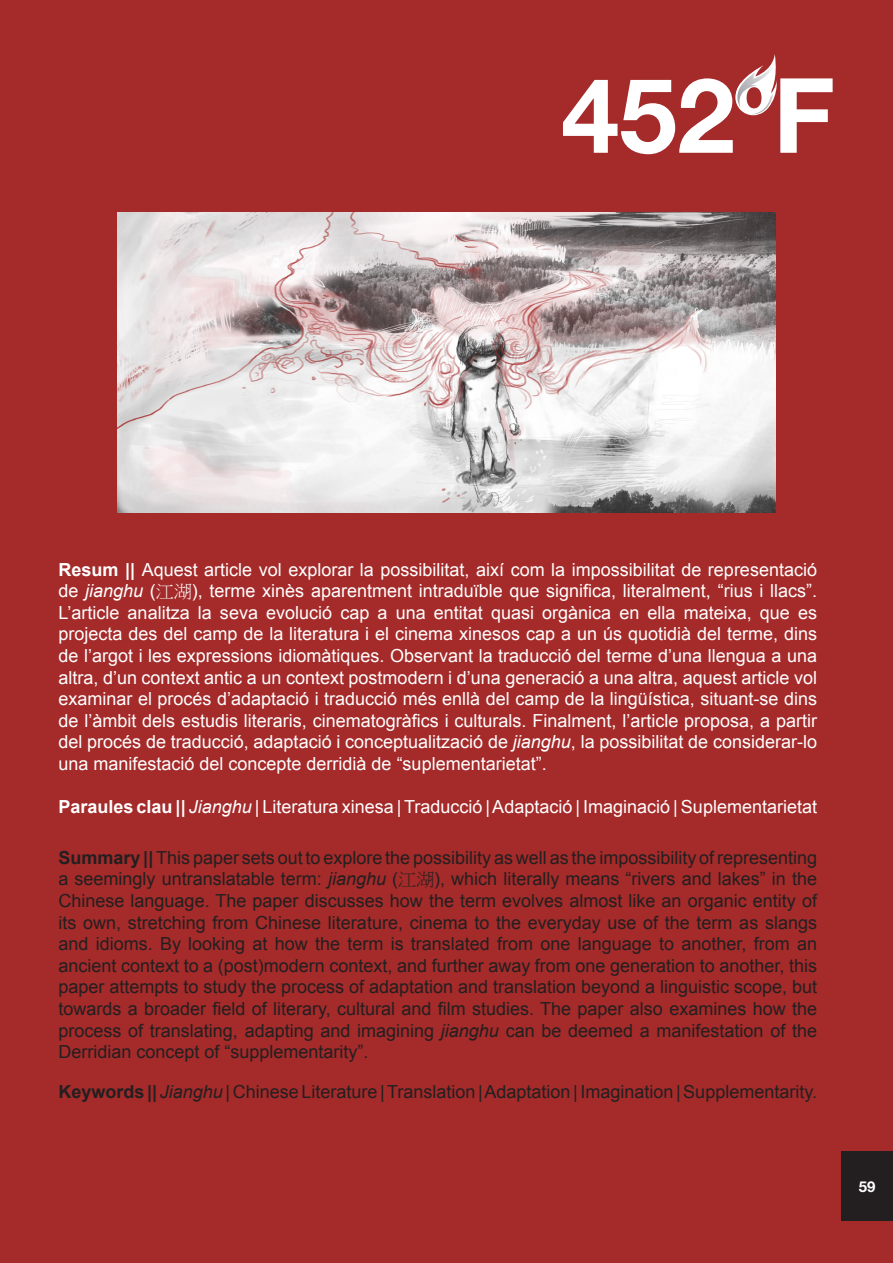
<style>
.page{position:relative;width:893px;height:1263px;background:#a52a2a}
.page>*{position:absolute;margin:0;border:0;box-sizing:border-box;transform-origin:0 0}
.t1{font:700 104.1px "Helvetica Neue";color:#fff}
.Estilo_de_párrafo_1{font:18px/21.6px "Arial";color:#fff;text-align:justify}
.Estilo_de_párrafo_1-2{font:18px/21.6px "Arial";color:#231f20;text-align:justify}
.t2{font:700 15px "Helvetica Neue";color:#fff}
.s1{font-weight:700}
.s2{font-style:italic}
.s3{font-family:"P Ming Li U"}
</style>
<div class="page">
<div style="left:841px;top:1151px;width:52px;height:70px;background:#231f20"></div>
<svg style="left:728px;top:54px;width:51px;height:61px"></svg>
<img style="left:117px;top:213px;width:659px;height:299px">
<h1 class="t1" style="left:561px;top:51px;width:275px">452ºF</h1>
<p class="Estilo_de_párrafo_1" style="left:58px;top:558px;width:760px"><span class="s1">Resum ||</span> Aquest article vol explorar la possibilitat, així com la impossibilitat de representació de <span class="s2">jianghu</span> (<span class="s3">江湖</span>), terme xinès aparentment intraduïble que significa, literalment, “rius i llacs”.<br>L’article analitza la seva evolució cap a una entitat quasi orgànica en ella mateixa, que es projecta des del camp de la literatura i el cinema xinesos cap a un ús quotidià del terme, dins de l’argot i les expressions idiomàtiques. Observant la traducció del terme d’una llengua a una altra, d’un context antic a un context postmodern i d’una generació a una altra, aquest article vol examinar el procés d’adaptació i traducció més enllà del camp de la lingüística, situant-se dins de l’àmbit dels estudis literaris, cinematogràfics i culturals. Finalment, l’article proposa, a partir del procés de traducció, adaptació i conceptualització de <span class="s2">jianghu</span>, la possibilitat de considerar-lo una manifestació del concepte derridià de “suplementarietat”.</p>
<p class="Estilo_de_párrafo_1" style="left:58px;top:796px;width:760px"><span class="s1">Paraules clau ||</span> <span class="s2">Jianghu</span> | Literatura xinesa | Traducció | Adaptació | Imaginació | Suplementarietat</p>
<p class="Estilo_de_párrafo_1-2" style="left:58px;top:847px;width:760px"><span class="s1">Summary ||</span> This paper sets out to explore the possibility as well as the impossibility of representing a seemingly untranslatable term: <span class="s2">jianghu</span> (<span class="s3">江湖</span>), which literally means “rivers and lakes” in the Chinese language. The paper discusses how the term evolves almost like an organic entity of its own, stretching from Chinese literature, cinema to the everyday use of the term as slangs and idioms. By looking at how the term is translated from one language to another, from an ancient context to a (post)modern context, and further away from one generation to another, this paper attempts to study the process of adaptation and translation beyond a linguistic scope, but towards a broader field of literary, cultural and film studies. The paper also examines how the process of translating, adapting and imagining <span class="s2">jianghu</span> can be deemed a manifestation of the Derridian concept of “supplementarity”.</p>
<p class="Estilo_de_párrafo_1-2" style="left:58px;top:1081px;width:760px"><span class="s1">Keywords ||</span> <span class="s2">Jianghu</span> | Chinese Literature | Translation | Adaptation | Imagination | Supplementarity.</p>
<p class="t2" style="left:859px;top:1177px;width:18px">59</p>
</div>
